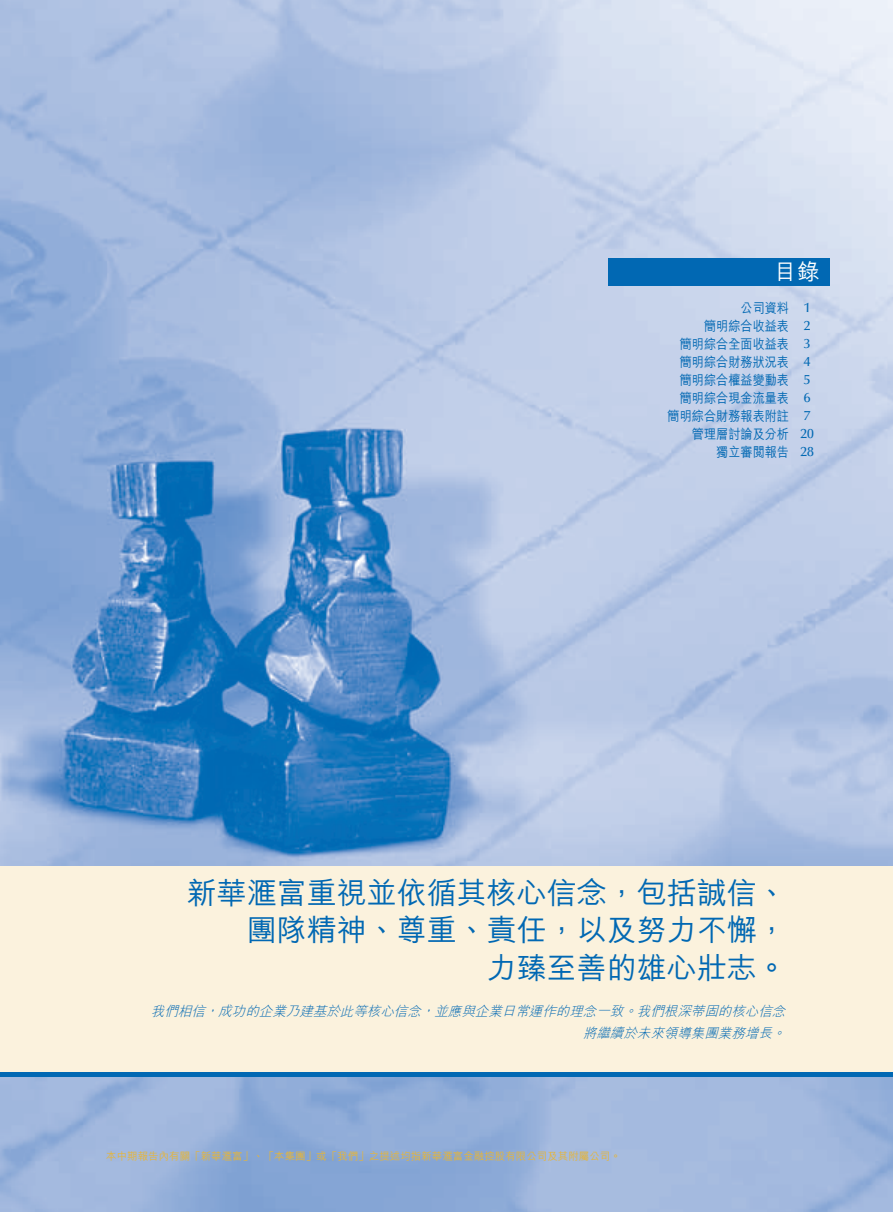
<style>
.page{position:relative;width:893px;height:1212px;background:#fff}
.page>*{position:absolute;margin:0;border:0;box-sizing:border-box;transform-origin:0 0}
.t1{font:30px/37.5px "M Hei HK Medium B5 pc H";color:#0168b3;text-align:right}
.t2{font:22.5px "M Hei HK Medium B5 pc H";color:#fff}
.t3{font:13.5px/18px "M Hei HK Medium B5 pc H";color:#0168b3;text-align:right;scale:.9 1}
.t4{font:italic 13.5px/22.5px "M Hei HK Light B5 pc H";color:#0168b3;text-align:right}
.t5{font:500 13.5px/18px "Optima";color:#0168b3}
.t6{font:10.5px "M Hei HK Medium B5 pc H";color:#e5b53a}
</style>
<div class="page">
<img style="left:0;top:0;width:893px;height:1212px">
<div style="left:608px;top:258px;width:221px;height:27px;background:#0168b3"></div>
<svg style="left:0;top:1071px;width:893px;height:6px;fill:#0168b3"></svg>
<div style="left:0;top:866px;width:893px;height:205px;background:#fbf2dd"></div>
<p class="t2" style="left:775px;top:263px;width:46px">目錄</p>
<p class="t3" style="left:668px;top:301px;width:137px">公司資料<br>簡明綜合收益表<br>簡明綜合全面收益表簡明綜合財務狀況表簡明綜合權益變動表簡明綜合現金流量表簡明綜合財務報表附註管理層討論及分析<br>獨立審閱報告</p>
<p class="t5" style="left:800px;top:299px;width:15px">1<br>2<br>3<br>4<br>5<br>6<br>7<br>20<br>28</p>
<p class="t1" style="left:187px;top:878px;width:601px">新華滙富重視並依循其核心信念，包括誠信、團隊精神、尊重、責任，以及努力不懈，<br>力臻至善的雄心壯志。</p>
<p class="t4" style="left:151px;top:1001px;width:640px">我們相信，成功的企業乃建基於此等核心信念，並應與企業日常運作的理念一致。我們根深蒂固的核心信念將繼續於未來領導集團業務增長。</p>
<p class="t6" style="left:106px;top:1152px;width:516px">本中期報告內有關「新華滙富」、「本集團」或「我們」之提述均指新華滙富金融控股有限公司及其附屬公司。</p>
</div>
